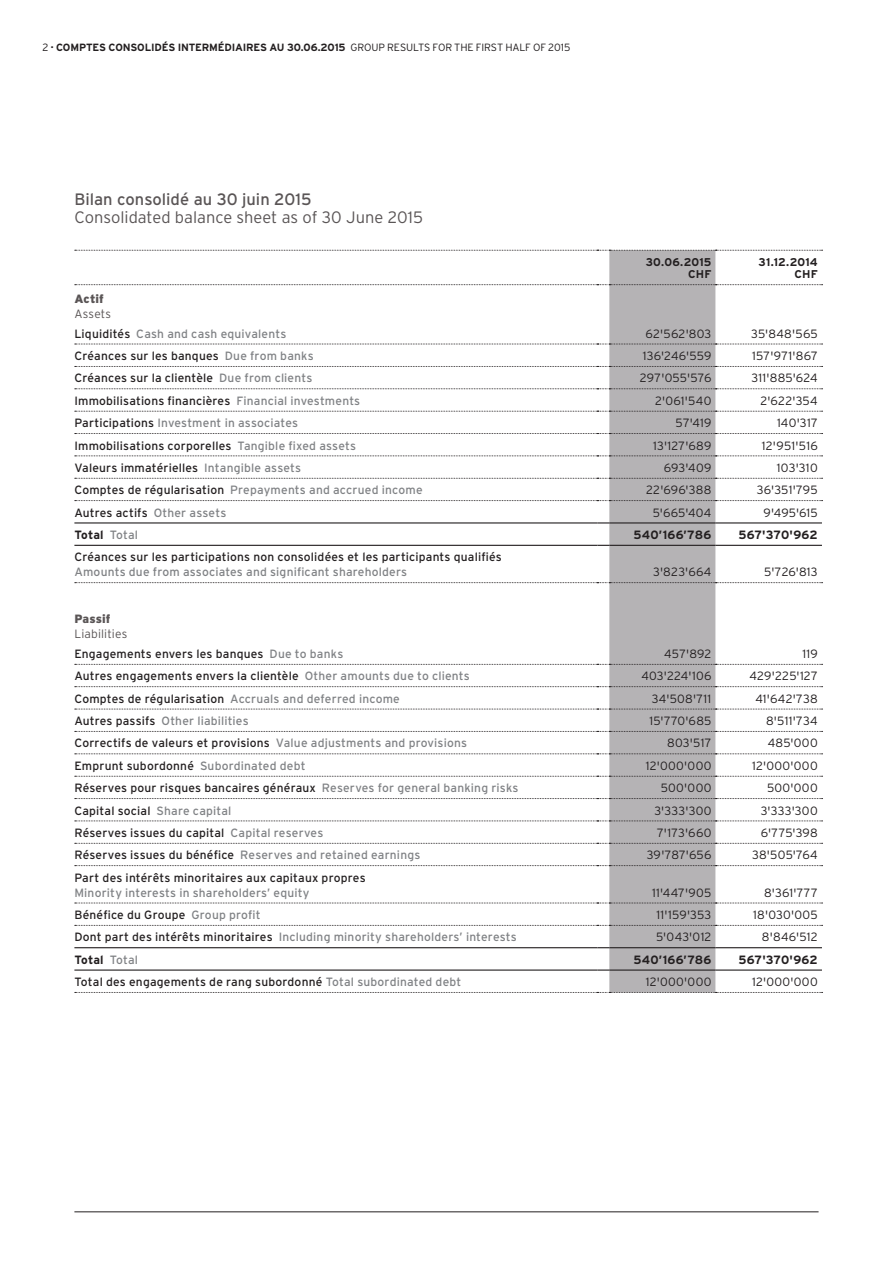
<style>
.page{position:relative;width:893px;height:1263px;background:#fff}
.page>*{position:absolute;margin:0;border:0;box-sizing:border-box;transform-origin:0 0}
.t1{font:300 16.5px "Interstate";color:#5a5556}
.t2{font:16.5px "Interstate";color:#5a5556}
.t3{font:12px/19.8px "Interstate";letter-spacing:.015em;color:#231f20}
.t4{font:300 12px "Interstate";letter-spacing:.02em;color:#231f20}
.t5{font:12px/19.8px "Interstate";letter-spacing:.015em;color:#808285}
.t6{font:700 12px "Interstate";letter-spacing:.015em;color:#231f20}
.t7{font:900 12px "Interstate";letter-spacing:.01em;color:#5a5556}
.t8{font:700 11.25px/12.8px "Interstate";letter-spacing:.01em;color:#231f20;text-align:right}
.t9{font:700 10.5px "Interstate";letter-spacing:-.015em;color:#231f20}
.s1{font-weight:300}
.s2{font-weight:300;color:#5a5556}
.s3{color:#231f20}
.s4{color:#808285}
.s5{font-weight:400;color:#808285}
</style>
<div class="page">
<hr style="left:74px;top:1211px;width:745px;height:1px;background:#231f20">
<div style="left:609px;top:251px;width:107px;height:741px;background:#b5b3b5"></div>
<svg style="left:716px;top:285px;width:106px;height:707px"></svg>
<hr style="left:609px;top:545px;width:107px;height:1px;background:#231f20">
<hr style="left:716px;top:545px;width:106px;height:1px;background:#231f20">
<svg style="left:75px;top:992px;width:748px;height:1px"></svg>
<svg style="left:75px;top:925px;width:748px;height:1px"></svg>
<svg style="left:75px;top:903px;width:748px;height:1px"></svg>
<svg style="left:75px;top:865px;width:748px;height:1px"></svg>
<svg style="left:75px;top:843px;width:748px;height:1px"></svg>
<svg style="left:75px;top:820px;width:748px;height:1px"></svg>
<svg style="left:75px;top:731px;width:748px;height:1px"></svg>
<svg style="left:75px;top:709px;width:748px;height:1px"></svg>
<svg style="left:75px;top:686px;width:748px;height:1px"></svg>
<svg style="left:75px;top:664px;width:748px;height:1px"></svg>
<hr style="left:74px;top:545px;width:523px;height:1px;background:#231f20">
<svg style="left:597px;top:545px;width:12px;height:1px"></svg>
<svg style="left:75px;top:582px;width:748px;height:1px"></svg>
<svg style="left:75px;top:500px;width:748px;height:1px"></svg>
<svg style="left:75px;top:478px;width:748px;height:1px"></svg>
<svg style="left:75px;top:455px;width:748px;height:1px"></svg>
<svg style="left:75px;top:411px;width:748px;height:1px"></svg>
<svg style="left:75px;top:433px;width:748px;height:1px"></svg>
<svg style="left:75px;top:388px;width:748px;height:1px"></svg>
<svg style="left:75px;top:366px;width:748px;height:1px"></svg>
<svg style="left:75px;top:344px;width:748px;height:1px"></svg>
<svg style="left:75px;top:250px;width:748px;height:1px"></svg>
<svg style="left:75px;top:284px;width:748px;height:1px"></svg>
<hr style="left:74px;top:522px;width:523px;height:1px;background:#231f20">
<svg style="left:597px;top:522px;width:12px;height:1px"></svg>
<hr style="left:609px;top:522px;width:107px;height:1px;background:#231f20">
<hr style="left:716px;top:522px;width:106px;height:1px;background:#231f20">
<hr style="left:74px;top:947px;width:523px;height:1px;background:#231f20">
<svg style="left:597px;top:947px;width:12px;height:1px"></svg>
<hr style="left:74px;top:969px;width:523px;height:2px;background:#231f20">
<svg style="left:597px;top:969px;width:12px;height:2px"></svg>
<hr style="left:609px;top:947px;width:107px;height:1px;background:#231f20">
<hr style="left:716px;top:947px;width:106px;height:1px;background:#231f20">
<hr style="left:609px;top:969px;width:107px;height:2px;background:#231f20">
<hr style="left:716px;top:969px;width:106px;height:2px;background:#231f20">
<svg style="left:75px;top:753px;width:748px;height:1px"></svg>
<svg style="left:75px;top:776px;width:748px;height:1px"></svg>
<svg style="left:75px;top:798px;width:748px;height:1px"></svg>
<p class="t9" style="left:43px;top:41px;width:529px"><span class="s1">2</span> · COMPTES CONSOLIDÉS INTERMÉDIAIRES AU 30.06.2015 <span class="s1">GROUP RESULTS FOR THE FIRST HALF OF 2015</span></p>
<h1 class="t2" style="left:74px;top:189px;width:239px">Bilan consolidé au 30 juin 2015</h1>
<h1 class="t1" style="left:74px;top:207px;width:350px">Consolidated balance sheet as of 30 June 2015</h1>
<p class="t7" style="left:74px;top:291px;width:31px">Actif</p>
<p class="t5" style="left:74px;top:304px;width:213px"><span class="s2">Assets<br></span><span class="s3">Liquidités</span> Cash and cash equivalents</p>
<p class="t8" style="left:646px;top:255px;width:67px">30.06.2015<br>CHF</p>
<p class="t8" style="left:759px;top:255px;width:61px">31.12.2014<br>CHF</p>
<p class="t4" style="left:645px;top:326px;width:68px">62'562'803</p>
<p class="t4" style="left:751px;top:326px;width:68px">35'848'565</p>
<p class="t3" style="left:74px;top:346px;width:241px">Créances sur les banques <span class="s4">Due from banks</span></p>
<p class="t4" style="left:643px;top:349px;width:70px">136'246'559</p>
<p class="t4" style="left:752px;top:349px;width:67px">157'971'867</p>
<p class="t3" style="left:74px;top:368px;width:239px">Créances sur la clientèle <span class="s4">Due from clients</span></p>
<p class="t4" style="left:640px;top:371px;width:73px">297'055'576</p>
<p class="t4" style="left:751px;top:371px;width:68px">311'885'624</p>
<p class="t3" style="left:74px;top:391px;width:287px">Immobilisations financières <span class="s4">Financial investments</span></p>
<p class="t4" style="left:655px;top:393px;width:58px">2'061'540</p>
<p class="t4" style="left:760px;top:393px;width:59px">2'622'354</p>
<p class="t5" style="left:74px;top:413px;width:225px"><span class="s3">Participations</span> Investment in associates</p>
<p class="t4" style="left:676px;top:416px;width:37px">57'419</p>
<p class="t4" style="left:777px;top:416px;width:42px">140'317</p>
<p class="t3" style="left:74px;top:435px;width:283px">Immobilisations corporelles <span class="s4">Tangible fixed assets</span></p>
<p class="t4" style="left:653px;top:438px;width:60px">13'127'689</p>
<p class="t4" style="left:762px;top:438px;width:57px">12'951'516</p>
<p class="t3" style="left:74px;top:458px;width:228px">Valeurs immatérielles <span class="s4">Intangible assets</span></p>
<p class="t4" style="left:664px;top:460px;width:49px">693'409</p>
<p class="t4" style="left:777px;top:460px;width:42px">103'310</p>
<p class="t5" style="left:74px;top:480px;width:350px"><span class="s3">Comptes de régularisation</span> Prepayments and accrued income</p>
<p class="t4" style="left:646px;top:483px;width:67px">22'696'388</p>
<p class="t4" style="left:757px;top:483px;width:62px">36'351'795</p>
<p class="t3" style="left:74px;top:502px;width:153px">Autres actifs <span class="s4">Other assets</span></p>
<p class="t4" style="left:653px;top:505px;width:60px">5'665'404</p>
<p class="t4" style="left:763px;top:505px;width:56px">9'495'615</p>
<p class="t6" style="left:74px;top:527px;width:65px">Total <span class="s5">Total</span></p>
<p class="t6" style="left:634px;top:527px;width:79px">540’166’786</p>
<p class="t6" style="left:738px;top:527px;width:81px">567'370'962</p>
<p class="t3" style="left:74px;top:547px;width:429px">Créances sur les participations non consolidées et les participants qualifiés</p>
<p class="t5" style="left:74px;top:562px;width:334px">Amounts due from associates and significant shareholders</p>
<p class="t4" style="left:653px;top:565px;width:60px">3'823'664</p>
<p class="t4" style="left:764px;top:565px;width:55px">5'726'813</p>
<p class="t7" style="left:74px;top:612px;width:38px">Passif</p>
<p class="t3" style="left:74px;top:624px;width:270px"><span class="s2">Liabilities<br></span>Engagements envers les banques <span class="s4">Due to banks</span></p>
<p class="t4" style="left:664px;top:646px;width:49px">457'892</p>
<p class="t4" style="left:802px;top:646px;width:17px">119</p>
<p class="t3" style="left:74px;top:666px;width:397px">Autres engagements envers la clientèle <span class="s4">Other amounts due to clients</span></p>
<p class="t4" style="left:641px;top:669px;width:72px">403'224'106</p>
<p class="t4" style="left:749px;top:669px;width:70px">429'225'127</p>
<p class="t5" style="left:74px;top:688px;width:327px"><span class="s3">Comptes de régularisation</span> Accruals and deferred income</p>
<p class="t4" style="left:652px;top:691px;width:61px">34'508'711</p>
<p class="t4" style="left:755px;top:691px;width:64px">41'642'738</p>
<p class="t5" style="left:74px;top:711px;width:176px"><span class="s3">Autres passifs</span> Other liabilities</p>
<p class="t4" style="left:649px;top:713px;width:63px">15'770'685</p>
<p class="t4" style="left:766px;top:713px;width:53px">8'511'734</p>
<p class="t3" style="left:74px;top:733px;width:394px">Correctifs de valeurs et provisions <span class="s4">Value adjustments and provisions</span></p>
<p class="t4" style="left:667px;top:736px;width:46px">803'517</p>
<p class="t4" style="left:768px;top:736px;width:51px">485'000</p>
<p class="t3" style="left:74px;top:756px;width:233px">Emprunt subordonné <span class="s4">Subordinated debt</span></p>
<p class="t4" style="left:646px;top:758px;width:67px">12'000'000</p>
<p class="t4" style="left:752px;top:758px;width:67px">12'000'000</p>
<p class="t3" style="left:74px;top:778px;width:446px">Réserves pour risques bancaires généraux <span class="s4">Reserves for general banking risks</span></p>
<p class="t4" style="left:661px;top:781px;width:52px">500'000</p>
<p class="t4" style="left:767px;top:781px;width:52px">500'000</p>
<p class="t3" style="left:74px;top:800px;width:159px">Capital social <span class="s4">Share capital</span></p>
<p class="t4" style="left:654px;top:803px;width:59px">3'333'300</p>
<p class="t4" style="left:761px;top:803px;width:59px">3'333'300</p>
<p class="t3" style="left:74px;top:823px;width:250px">Réserves issues du capital <span class="s4">Capital reserves</span></p>
<p class="t4" style="left:657px;top:825px;width:56px">7'173'660</p>
<p class="t4" style="left:761px;top:825px;width:58px">6'775'398</p>
<p class="t5" style="left:74px;top:845px;width:347px"><span class="s3">Réserves issues du bénéfice</span> Reserves and retained earnings</p>
<p class="t4" style="left:647px;top:848px;width:66px">39'787'656</p>
<p class="t4" style="left:752px;top:848px;width:67px">38'505'764</p>
<p class="t3" style="left:74px;top:867px;width:293px">Part des intérêts minoritaires aux capitaux propres</p>
<p class="t5" style="left:74px;top:882px;width:237px">Minority interests in shareholders’ equity</p>
<p class="t4" style="left:652px;top:885px;width:61px">11'447'905</p>
<p class="t4" style="left:764px;top:885px;width:55px">8'361'777</p>
<p class="t3" style="left:74px;top:905px;width:188px">Bénéfice du Groupe <span class="s4">Group profit</span></p>
<p class="t4" style="left:656px;top:907px;width:56px">11'159'353</p>
<p class="t4" style="left:753px;top:907px;width:66px">18'030'005</p>
<p class="t5" style="left:74px;top:927px;width:444px"><span class="s3">Dont part des intérêts minoritaires</span> Including minority shareholders’ interests</p>
<p class="t4" style="left:656px;top:930px;width:57px">5'043'012</p>
<p class="t4" style="left:762px;top:930px;width:57px">8'846'512</p>
<p class="t6" style="left:74px;top:952px;width:65px">Total <span class="s5">Total</span></p>
<p class="t6" style="left:634px;top:952px;width:79px">540’166’786</p>
<p class="t6" style="left:739px;top:952px;width:81px">567'370'962</p>
<p class="t3" style="left:74px;top:972px;width:388px">Total des engagements de rang subordonné <span class="s4">Total subordinated debt</span></p>
<p class="t4" style="left:646px;top:974px;width:67px">12'000'000</p>
<p class="t4" style="left:752px;top:974px;width:67px">12'000'000</p>
</div>
